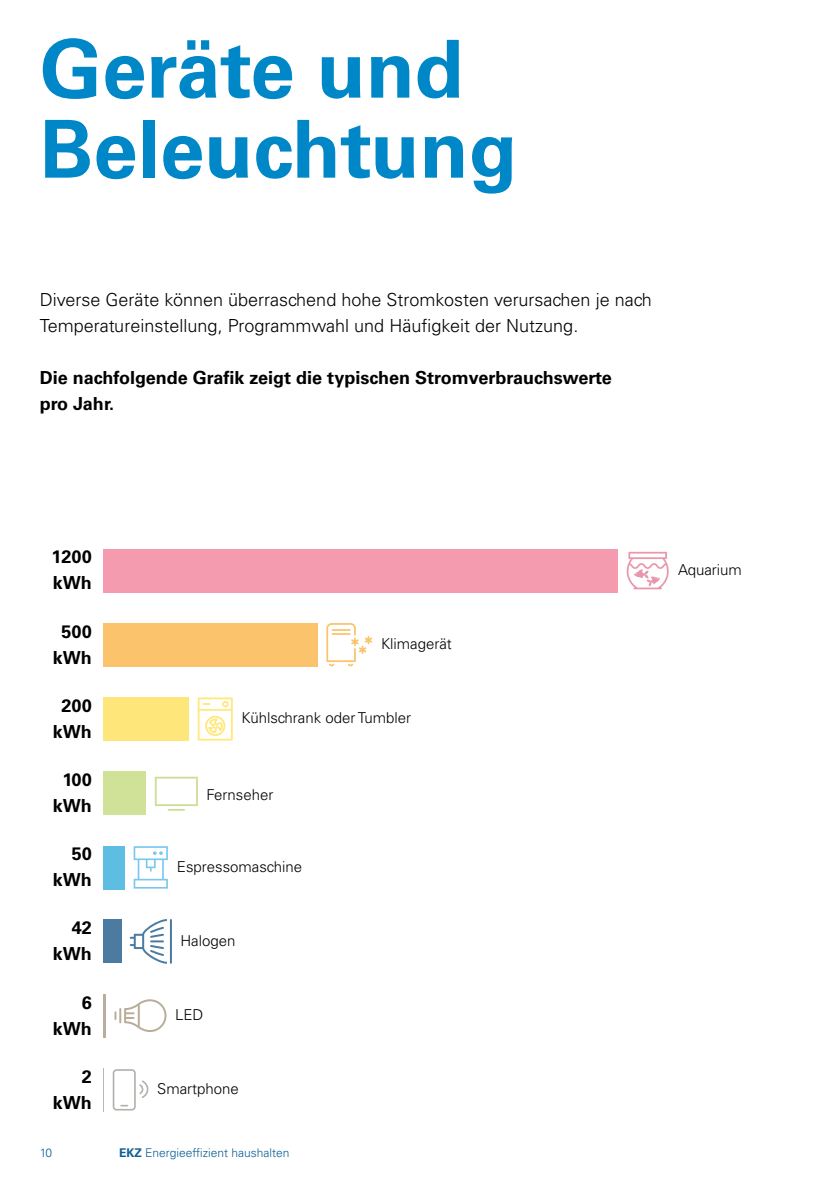
<style>
.page{position:relative;width:840px;height:1191px;background:#fff}
.page>*{position:absolute;margin:0;border:0;box-sizing:border-box;transform-origin:0 0}
.t1{font:700 80px/80px "Univers LT Std";color:#0087c7}
.t2{font:300 18px/26px "Univers LT Std";color:#000}
.t3{font:700 18px/26px "Univers LT Std";color:#000;text-align:right}
.t4{font:300 15px "Univers LT Std";color:#000}
.t5{font:300 12px "Univers LT Std";color:#0a5e94}
.s1{font-weight:700}
</style>
<div class="page">
<div style="left:103px;top:919px;width:18px;height:44px;background:#4b7ba1"></div>
<svg style="left:130px;top:919px;width:37px;height:44px"></svg>
<hr style="left:170px;top:919px;width:2px;height:44px;background:#4b7ba1">
<div style="left:103px;top:549px;width:514px;height:43px;background:#f59bb0"></div>
<hr style="left:103px;top:994px;width:3px;height:43px;background:#bbad9c">
<svg style="left:114px;top:999px;width:52px;height:33px"></svg>
<div style="left:103px;top:697px;width:86px;height:43px;background:#ffe67a"></div>
<svg style="left:197px;top:697px;width:36px;height:43px"></svg>
<div style="left:103px;top:771px;width:43px;height:44px;background:#d0e198"></div>
<svg style="left:154px;top:776px;width:44px;height:35px"></svg>
<div style="left:103px;top:623px;width:214px;height:43px;background:#fbc36c"></div>
<svg style="left:326px;top:623px;width:46px;height:43px"></svg>
<div style="left:103px;top:845px;width:22px;height:44px;background:#5dbee1"></div>
<svg style="left:133px;top:846px;width:35px;height:43px"></svg>
<hr style="left:103px;top:1068px;width:1px;height:43px;background:#b6b7b3">
<svg style="left:112px;top:1069px;width:37px;height:42px"></svg>
<svg style="left:626px;top:551px;width:43px;height:39px"></svg>
<h1 class="t1" style="left:40px;top:30px;width:479px">Geräte und<br>Beleuchtung</h1>
<p class="t2" style="left:40px;top:287px;width:613px">Diverse Geräte können überraschend hohe Stromkosten verursachen je nach<br>Temperatureinstellung, Programmwahl und Häufigkeit der Nutzung.</p>
<p class="t3" style="left:40px;top:365px;width:573px;text-align:left">Die nachfolgende Grafik zeigt die typischen Stromverbrauchswerte pro Jahr.</p>
<p class="t3" style="left:51px;top:544px;width:42px;text-align:left">1200 kWh</p>
<p class="t3" style="left:53px;top:618px;width:41px;text-align:center">500 kWh</p>
<p class="t3" style="left:53px;top:692px;width:41px;text-align:center">200 kWh</p>
<p class="t3" style="left:53px;top:767px;width:41px;text-align:center">100 kWh</p>
<p class="t3" style="left:53px;top:841px;width:41px">50 kWh</p>
<p class="t3" style="left:53px;top:915px;width:41px">42 kWh</p>
<p class="t3" style="left:53px;top:990px;width:41px">6 kWh</p>
<p class="t3" style="left:53px;top:1064px;width:41px">2 kWh</p>
<p class="t4" style="left:381px;top:635px;width:72px">Klimagerät</p>
<p class="t4" style="left:241px;top:709px;width:171px">Kühlschrank oder Tumbler</p>
<p class="t4" style="left:206px;top:785px;width:68px">Fernseher</p>
<p class="t4" style="left:177px;top:857px;width:127px">Espressomaschine</p>
<p class="t4" style="left:180px;top:931px;width:57px">Halogen</p>
<p class="t4" style="left:175px;top:1005px;width:30px">LED</p>
<p class="t4" style="left:157px;top:1079px;width:83px">Smartphone</p>
<p class="t5" style="left:40px;top:1145px;width:14px">10</p>
<p class="t5" style="left:119px;top:1145px;width:172px"><span class="s1">EKZ</span> Energieeffizient haushalten</p>
<p class="t4" style="left:677px;top:560px;width:65px">Aquarium</p>
</div>
